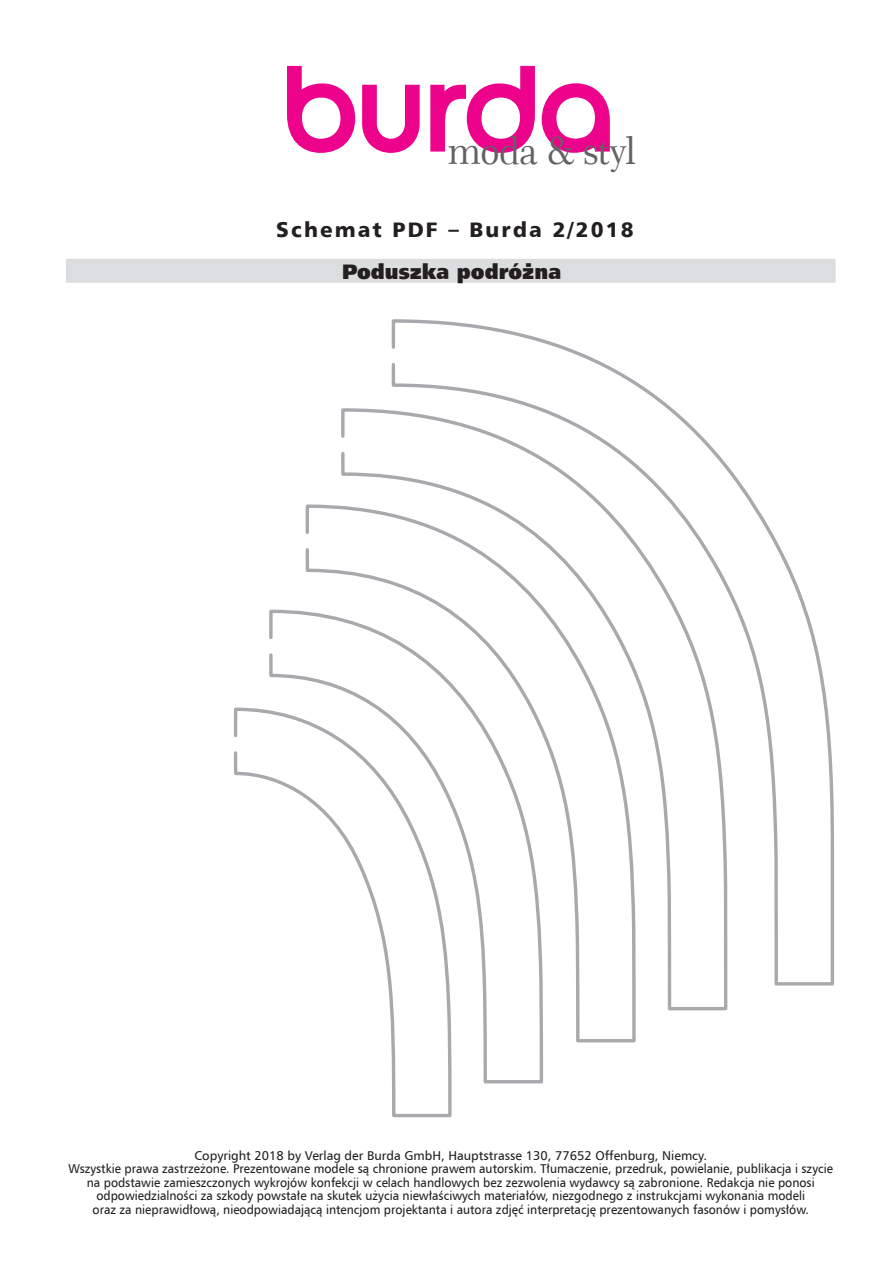
<style>
.page{position:relative;width:893px;height:1263px;background:#fff}
.page>*{position:absolute;margin:0;border:0;box-sizing:border-box;transform-origin:0 0}
.t1{font:37.5px "Century 751 EU";letter-spacing:-.02em;color:#636366}
._01_Download-Schnitt{font:21px "Humnst 777 Blk EU";letter-spacing:.1em;color:#231f20}
._1_Headline_Linie{font:21px "Humnst 777 X Blk EU";color:#231f20;scale:.95 1}
.Copyright{font:12.75px/13.5px "Humnst 777 EU";color:#231f20;text-align:center}
</style>
<div class="page">
<svg style="left:542px;top:83px;width:68px;height:70px"></svg>
<svg style="left:430px;top:66px;width:105px;height:87px"></svg>
<svg style="left:362px;top:85px;width:58px;height:68px"></svg>
<svg style="left:287px;top:66px;width:68px;height:87px"></svg>
<div style="left:66px;top:259px;width:770px;height:24px;background:#dcdddf"></div>
<svg style="left:391px;top:319px;width:443px;height:667px"></svg>
<svg style="left:339px;top:410px;width:390px;height:601px"></svg>
<svg style="left:305px;top:506px;width:332px;height:537px"></svg>
<svg style="left:269px;top:608px;width:276px;height:476px"></svg>
<svg style="left:233px;top:706px;width:220px;height:412px"></svg>
<p class="t1" style="left:448px;top:128px;width:190px">moda &amp; styl</p>
<p class="_01_Download-Schnitt" style="left:276px;top:216px;width:359px">Schemat PDF – Burda 2/2018</p>
<p class="_1_Headline_Linie" style="left:342px;top:259px;width:233px">Poduszka podróżna</p>
<p class="Copyright" style="left:69px;top:1148px;width:766px">Copyright 2018 by Verlag der Burda GmbH, Hauptstrasse 130, 77652 Offenburg, Niemcy.<br>Wszystkie prawa zastrzeżone. Prezentowane modele są chronione prawem autorskim. Tłumaczenie, przedruk, powielanie, publikacja i szycie na podstawie zamieszczonych wykrojów konfekcji w celach handlowych bez zezwolenia wydawcy są zabronione. Redakcja nie ponosi odpowiedzialności za szkody powstałe na skutek użycia niewłaściwych materiałów, niezgodnego z instrukcjami wykonania modeli<br>oraz za nieprawidłową, nieodpowiadającą intencjom projektanta i autora zdjęć interpretację prezentowanych fasonów i pomysłów.</p>
</div>
